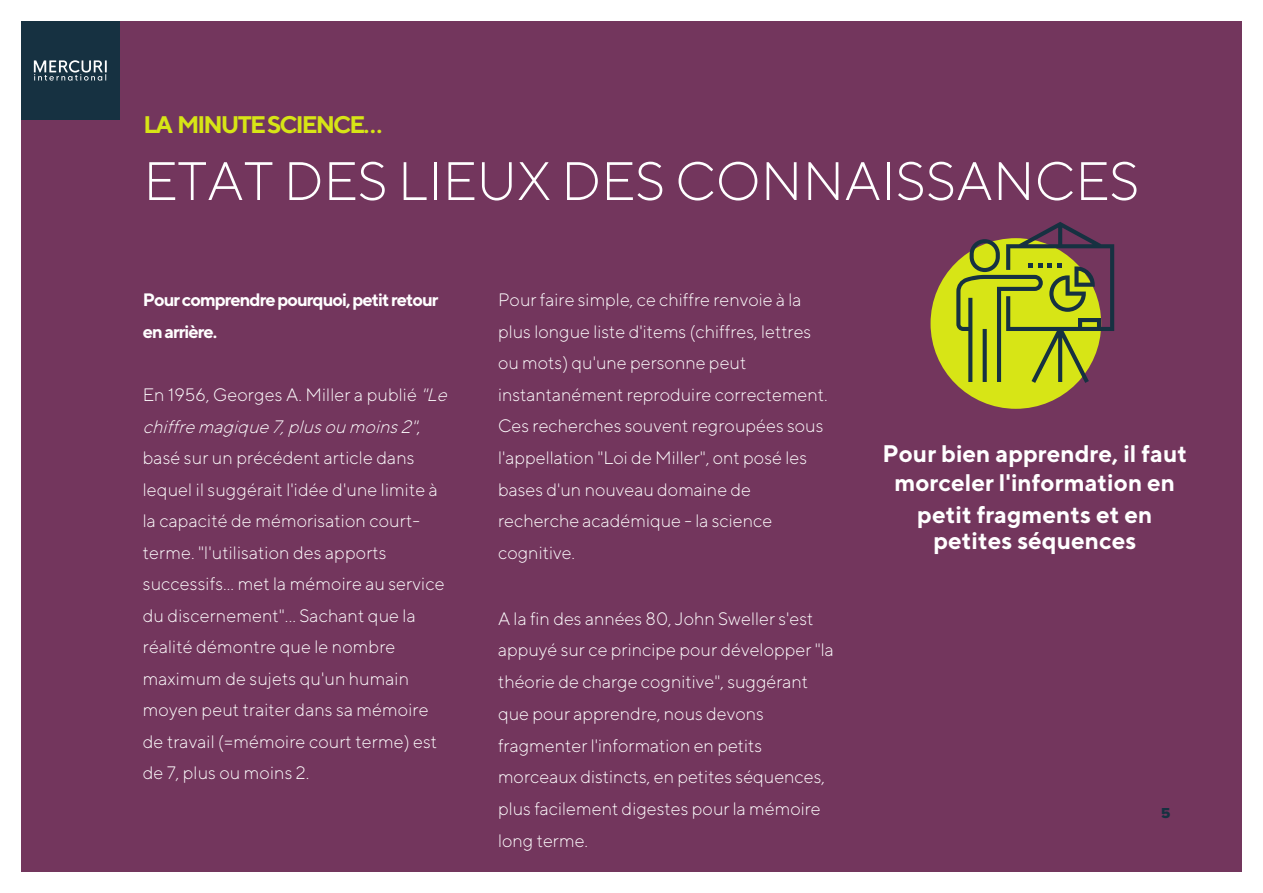
<style>
.page{position:relative;width:1263px;height:893px;background:#fff}
.page>*{position:absolute;margin:0;border:0;box-sizing:border-box;transform-origin:0 0}
.t1{font:300 54px "TT Norms";color:#fff}
.t2{font:700 24px/28.8px "TT Norms";color:#fff;text-align:center}
.t3{font:700 24px "TT Norms";letter-spacing:-.08em;color:#d7e516}
.t4{font:300 18px/31.5px "TT Norms";color:#fff}
.t5{font:700 18px/31.5px "TT Norms";letter-spacing:-.055em;color:#fff}
.t6{font:15px "Proxima Nova Extrabld";color:#163141}
.s1{font-style:italic}
</style>
<div class="page">
<div style="left:21px;top:21px;width:1221px;height:851px;background:#73365d"></div>
<div style="left:21px;top:21px;width:98px;height:98px;background:#163141"></div>
<svg style="left:34px;top:60px;width:73px;height:21px"></svg>
<div style="left:930px;top:238px;width:171px;height:171px;background:#d7e516;border-radius:50%"></div>
<svg style="left:956px;top:222px;width:158px;height:161px"></svg>
<h2 class="t3" style="left:143px;top:110px;width:241px">LA MINUTESCIENCE...</h2>
<h1 class="t1" style="left:143px;top:148px;width:998px">ETAT DES LIEUX DES CONNAISSANCES</h1>
<p class="t5" style="left:143px;top:284px;width:297px">Pour comprendre pourquoi, petit retour en arrière.</p>
<p class="t4" style="left:143px;top:379px;width:311px">En 1956, Georges A. Miller a publié <span class="s1">"Le chiffremagique7,plusou moins2"</span>, basé sur un précédent article dans lequel il suggérait l'idée d'une limite à la capacité de mémorisation court&shy;terme. "l'utilisation des apports successifs... met la mémoire au service du discernement"... Sachant que la réalité démontre que le nombre maximum de sujets qu'un humain moyen peut traiter dans sa mémoire de travail (=mémoire court terme) est de 7, plus ou moins 2.</p>
<p class="t4" style="left:498px;top:284px;width:331px">Pour faire simple, ce chiffre renvoie à la plus longue liste d'items (chiffres, lettres ou mots) qu'une personne peut instantanément reproduire correctement.<br>Ces recherches souvent regroupées sous l'appellation "Loi de Miller", ont posé les bases d'un nouveau domaine de recherche académique - la science cognitive.</p>
<p class="t4" style="left:498px;top:602px;width:337px">A la fin des années 80, John Sweller s'est appuyé sur ce principe pour développer "la théorie de charge cognitive", suggérant que pour apprendre, nous devons fragmenter l'information en petits morceaux distincts, en petites séquences, plus facilement digestes pour la mémoire long terme.</p>
<h2 class="t2" style="left:882px;top:439px;width:306px">Pour bien apprendre, il faut morceler l'information en</h2>
<h2 class="t2" style="left:917px;top:502px;width:237px;line-height:25.2px">petit fragments et en petites séquences</h2>
<p class="t6" style="left:1161px;top:804px;width:11px">5</p>
</div>
